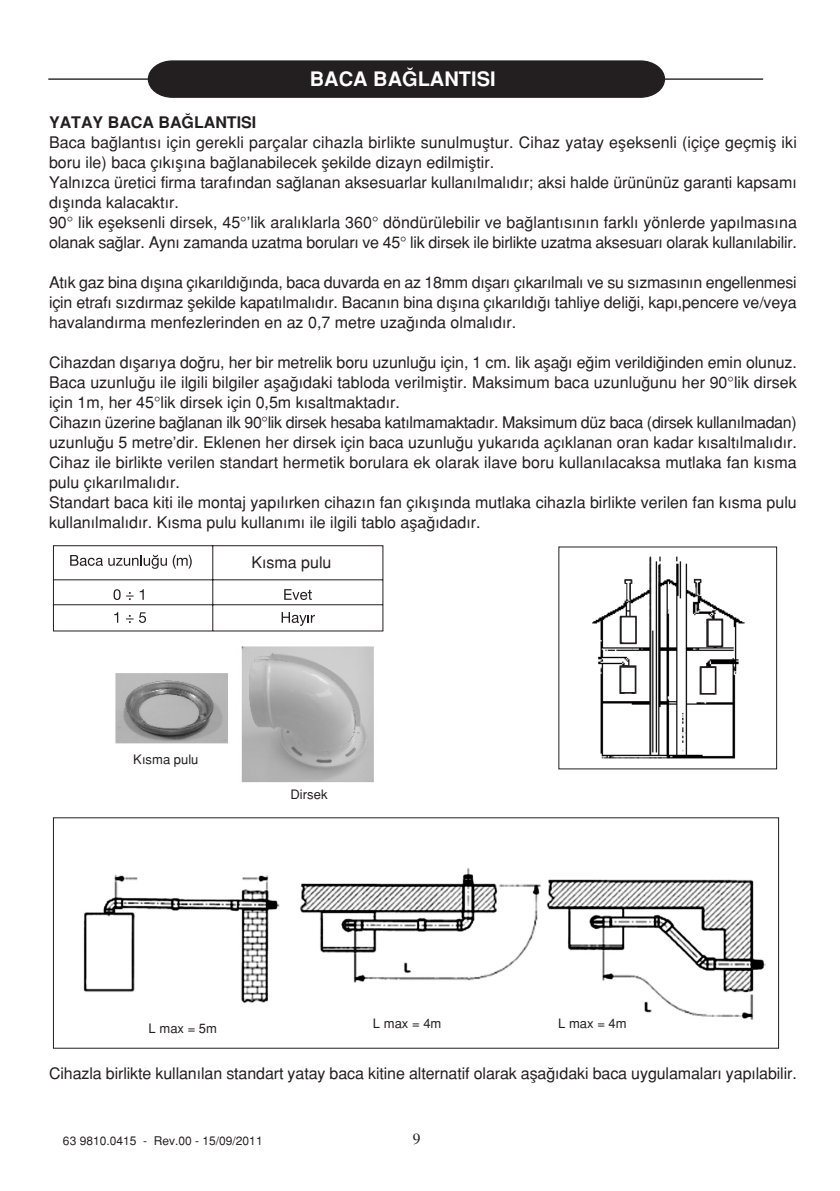
<style>
.page{position:relative;width:840px;height:1191px;background:#fff}
.page>*{position:absolute;margin:0;border:0;box-sizing:border-box;transform-origin:0 0}
.t1{font:700 20px "Helvetica Tr";color:#fff}
.t2{font:500 16px/20px "Helvetica Tr";color:#231f20}
.t3{font:700 16px "Helvetica Tr";color:#231f20}
.t4{font:15.6px "Times X Roman";color:#231f20}
.t5{font:500 13px "Helvetica Tr";color:#231f20}
.t6{font:500 12px "Helvetica Tr";color:#231f20}
</style>
<div class="page">
<img style="left:115px;top:646px;width:259px;height:137px">
<img style="left:592px;top:607px;width:153px;height:152px">
<svg style="left:52px;top:545px;width:331px;height:86px"></svg>
<hr style="left:48px;top:78px;width:714px;height:2px;background:#231f20">
<svg style="left:147px;top:60px;width:518px;height:38px;background:#2a2627"></svg>
<img style="left:83px;top:868px;width:682px;height:152px">
<svg style="left:618px;top:556px;width:105px;height:200px"></svg>
<p class="t1" style="left:310px;top:72px;width:187px">BACA BA⁄LANTISI</p>
<p class="t3" style="left:49px;top:116px;width:209px">YATAY BACA BA⁄LANTISI</p>
<p class="t2" style="left:49px;top:134px;width:749px">Baca ba¤lant›s› için gerekli parçalar cihazla birlikte sunulmufltur. Cihaz yatay efleksenli (içiçe geçmifl iki boru ile) baca ç›k›fl›na ba¤lanabilecek flekilde dizayn edilmifltir.<br>Yaln›zca üretici firma taraf›ndan sa¤lanan aksesuarlar kullan›lmal›d›r; aksi halde ürününüz garanti kapsam› d›fl›nda kalacakt›r.<br>90° lik efleksenli dirsek, 45°’lik aral›klarla 360° döndürülebilir ve ba¤lant›s›n›n farkl› yönlerde yap›lmas›na olanak sa¤lar. Ayn› zamanda uzatma borular› ve 45° lik dirsek ile birlikte uzatma aksesuar› olarak kullan›labilir.</p>
<p class="t2" style="left:49px;top:274px;width:749px;text-align:justify">At›k gaz bina d›fl›na ç›kar›ld›¤›nda, baca duvarda en az 18mm d›flar› ç›kar›lmal› ve su s›zmas›n›n engellenmesi için etraf› s›zd›rmaz flekilde kapat›lmal›d›r. Bacan›n bina d›fl›na ç›kar›ld›¤› tahliye deli¤i, kap›,pencere ve/veya havaland›rma menfezlerinden en az 0,7 metre uza¤›nda olmal›d›r.</p>
<p class="t2" style="left:49px;top:354px;width:749px">Cihazdan d›flar›ya do¤ru, her bir metrelik boru uzunlu¤u için, 1 cm. lik afla¤› e¤im verildi¤inden emin olunuz.<br>Baca uzunlu¤u ile ilgili bilgiler afla¤›daki tabloda verilmifltir. Maksimum baca uzunlu¤unu her 90°lik dirsek için 1m, her 45°lik dirsek için 0,5m k›saltmaktad›r.<br>Cihaz›n üzerine ba¤lanan ilk 90°lik dirsek hesaba kat›lmamaktad›r. Maksimum düz baca (dirsek kullan›lmadan) uzunlu¤u 5 metre’dir. Eklenen her dirsek için baca uzunlu¤u yukar›da aç›klanan oran kadar k›salt›lmal›d›r.<br>Cihaz ile birlikte verilen standart hermetik borulara ek olarak ilave boru kullan›lacaksa mutlaka fan k›sma pulu ç›kar›lmal›d›r.<br>Standart baca kiti ile montaj yap›l›rken cihaz›n fan ç›k›fl›nda mutlaka cihazla birlikte verilen fan k›sma pulu kullan›lmal›d›r. K›sma pulu kullan›m› ile ilgili tablo afla¤›dad›r.</p>
<p class="t2" style="left:251px;top:554px;width:82px">K›sma pulu</p>
<p class="t5" style="left:133px;top:754px;width:67px">K›sma pulu</p>
<p class="t5" style="left:290px;top:789px;width:38px">Dirsek</p>
<p class="t5" style="left:148px;top:1023px;width:70px">L max = 5m</p>
<p class="t5" style="left:373px;top:1018px;width:70px">L max = 4m</p>
<p class="t5" style="left:558px;top:1018px;width:70px">L max = 4m</p>
<p class="t2" style="left:49px;top:1065px;width:749px">Cihazla birlikte kullan›lan standart yatay baca kitine alternatif olarak afla¤›daki baca uygulamalar› yap›labilir.</p>
<p class="t6" style="left:63px;top:1135px;width:201px">63 9810.0415 - Rev.00 - 15/09/2011</p>
<p class="t4" style="left:412px;top:1133px;width:9px">9</p>
</div>
